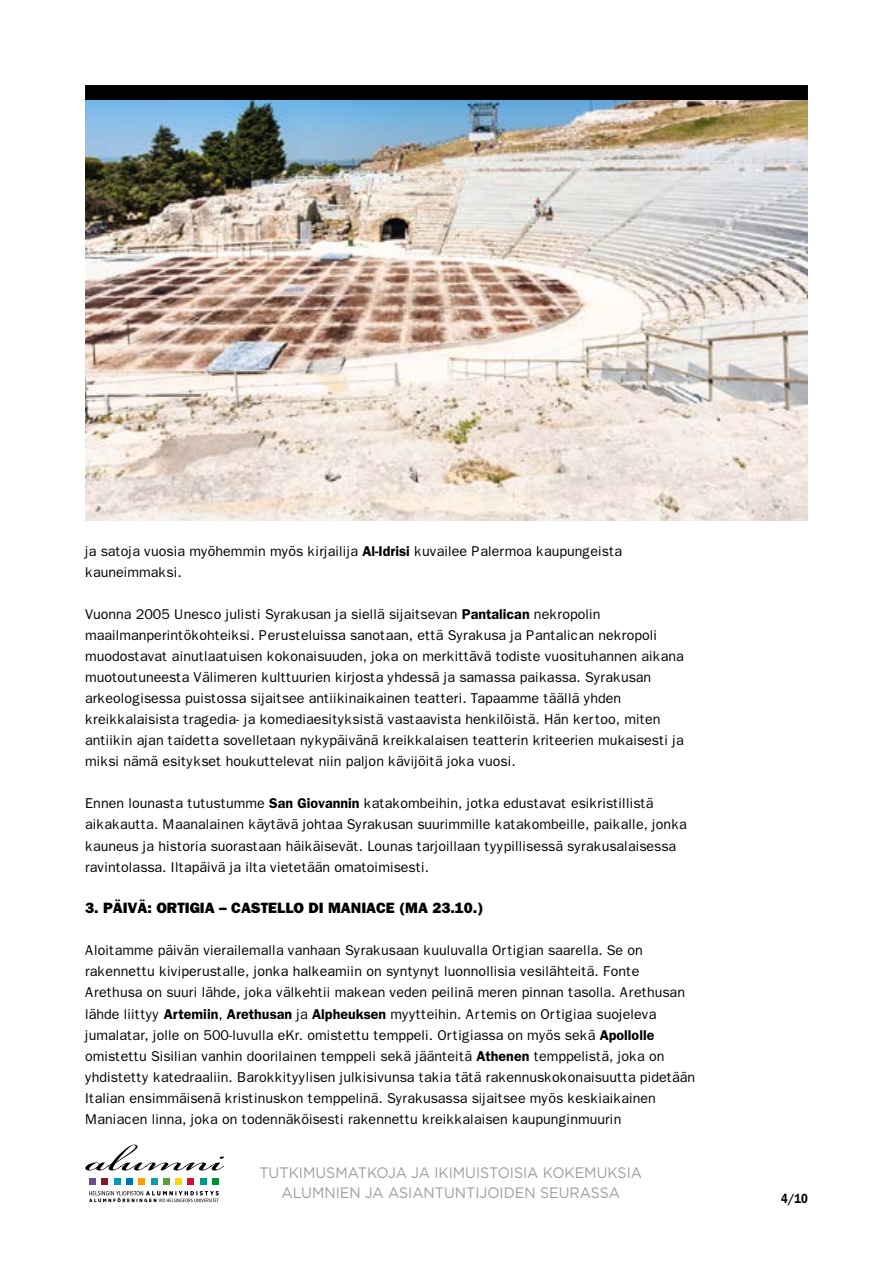
<style>
.page{position:relative;width:893px;height:1263px;background:#fff}
.page>*{position:absolute;margin:0;border:0;box-sizing:border-box;transform-origin:0 0}
.t1{font:15.15px/19.6px "Gotham";color:#9d9d9c;text-align:center;scale:.94 1}
.t2{font:800 15px "Franklin Gothic";color:#000}
.t3{font:14.25px/21px "Franklin Gothic";color:#000}
.t4{font:600 13.5px "Franklin Gothic";color:#000;scale:.83 1}
.s1{font-weight:600}
</style>
<div class="page">
<div style="left:85px;top:85px;width:723px;height:15px;background:#000"></div>
<svg style="left:85px;top:1145px;width:139px;height:25px"></svg>
<div style="left:89px;top:1178px;width:7px;height:7px;background:#6e4892"></div>
<div style="left:102px;top:1178px;width:6px;height:7px;background:#891728"></div>
<div style="left:114px;top:1178px;width:7px;height:7px;background:#0096b1"></div>
<div style="left:126px;top:1178px;width:7px;height:7px;background:#026eb3"></div>
<div style="left:138px;top:1178px;width:7px;height:7px;background:#f39f00"></div>
<div style="left:151px;top:1178px;width:6px;height:7px;background:#00a1a4"></div>
<div style="left:163px;top:1178px;width:7px;height:7px;background:#56a532"></div>
<div style="left:175px;top:1178px;width:7px;height:7px;background:#ffd700"></div>
<div style="left:187px;top:1178px;width:7px;height:7px;background:#dd083c"></div>
<div style="left:200px;top:1178px;width:6px;height:7px;background:#009788"></div>
<div style="left:212px;top:1178px;width:7px;height:7px;background:#008d39"></div>
<svg style="left:89px;top:1191px;width:130px;height:11px"></svg>
<img style="left:85px;top:100px;width:723px;height:420px">
<p class="t3" style="left:85px;top:541px;width:539px">ja satoja vuosia myöhemmin myös kirjailija <span class="s1">Al-Idrisi</span> kuvailee Palermoa kaupungeista kauneimmaksi.</p>
<p class="t3" style="left:85px;top:604px;width:600px">Vuonna 2005 Unesco julisti Syrakusan ja siellä sijaitsevan <span class="s1">Pantalican</span> nekropolin maailmanperintökohteiksi. Perusteluissa sanotaan, että Syrakusa ja Pantalican nekropoli muodostavat ainutlaatuisen kokonaisuuden, joka on merkittävä todiste vuosituhannen aikana muotoutuneesta Välimeren kulttuurien kirjosta yhdessä ja samassa paikassa. Syrakusan arkeologisessa puistossa sijaitsee antiikinaikainen teatteri. Tapaamme täällä yhden kreikkalaisista tragedia- ja komediaesityksistä vastaavista henkilöistä. Hän kertoo, miten antiikin ajan taidetta sovelletaan nykypäivänä kreikkalaisen teatterin kriteerien mukaisesti ja miksi nämä esitykset houkuttelevat niin paljon kävijöitä joka vuosi.</p>
<p class="t3" style="left:85px;top:793px;width:603px">Ennen lounasta tutustumme <span class="s1">San Giovannin</span> katakombeihin, jotka edustavat esikristillistä aikakautta. Maanalainen käytävä johtaa Syrakusan suurimmille katakombeille, paikalle, jonka kauneus ja historia suorastaan häikäisevät. Lounas tarjoillaan tyypillisessä syrakusalaisessa ravintolassa. Iltapäivä ja ilta vietetään omatoimisesti.</p>
<p class="t2" style="left:85px;top:899px;width:400px">3. PÄIVÄ: ORTIGIA – CASTELLO DI MANIACE (MA 23.10.)</p>
<p class="t3" style="left:85px;top:940px;width:612px">Aloitamme päivän vierailemalla vanhaan Syrakusaan kuuluvalla Ortigian saarella. Se on rakennettu kiviperustalle, jonka halkeamiin on syntynyt luonnollisia vesilähteitä. Fonte Arethusa on suuri lähde, joka välkehtii makean veden peilinä meren pinnan tasolla. Arethusan lähde liittyy <span class="s1">Artemiin</span>, <span class="s1">Arethusan</span> ja <span class="s1">Alpheuksen</span> myytteihin. Artemis on Ortigiaa suojeleva jumalatar, jolle on 500-luvulla eKr. omistettu temppeli. Ortigiassa on myös sekä <span class="s1">Apollolle </span>omistettu Sisilian vanhin doorilainen temppeli sekä jäänteitä <span class="s1">Athenen</span> temppelistä, joka on yhdistetty katedraaliin. Barokkityylisen julkisivunsa takia tätä rakennuskokonaisuutta pidetään Italian ensimmäisenä kristinuskon temppelinä. Syrakusassa sijaitsee myös keskiaikainen Maniacen linna, joka on todennäköisesti rakennettu kreikkalaisen kaupunginmuurin</p>
<p class="t1" style="left:259px;top:1163px;width:409px">TUTKIMUSMATKOJA JA IKIMUISTOISIA KOKEMUKSIA<br>ALUMNIEN JA ASIANTUNTIJOIDEN SEURASSA</p>
<p class="t4" style="left:781px;top:1190px;width:34px">4/10</p>
</div>
